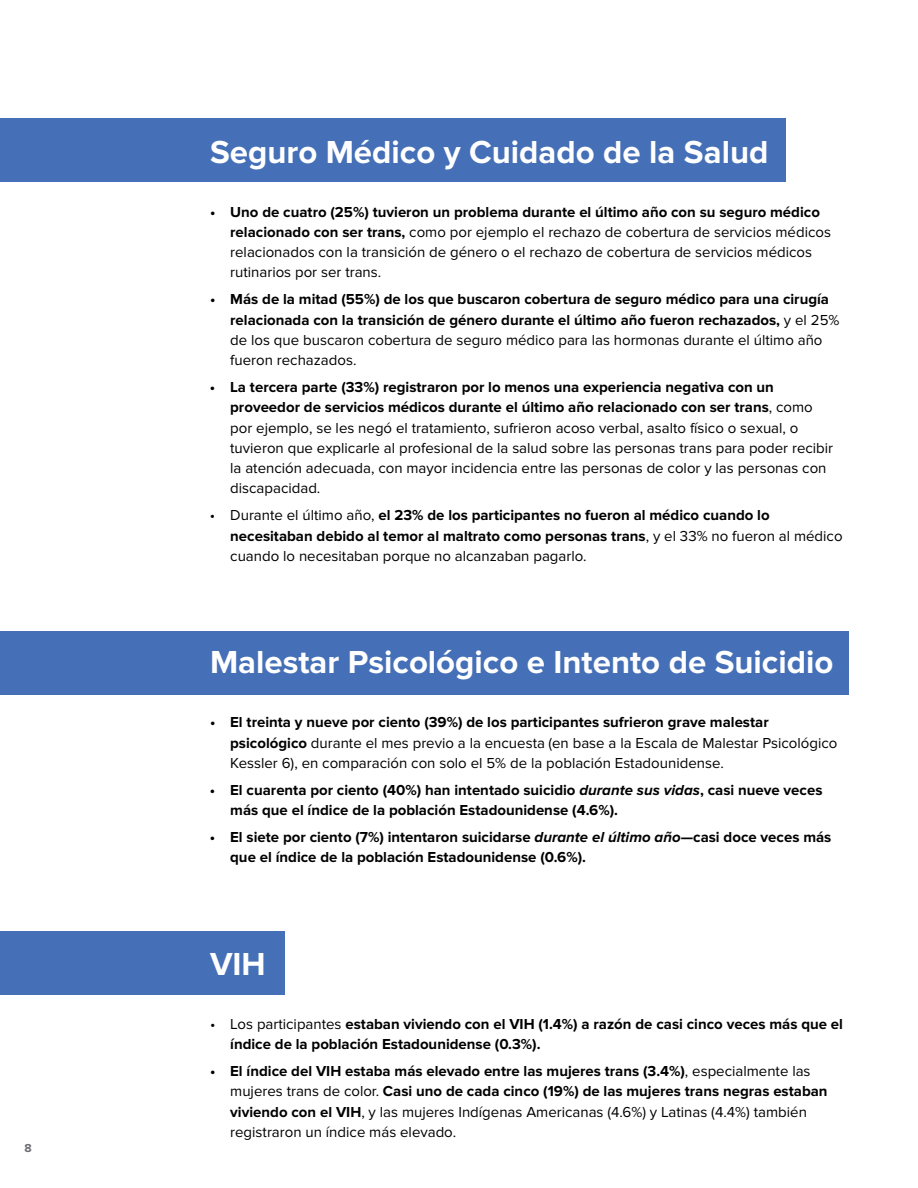
<style>
.page{position:relative;width:918px;height:1188px;background:#fff}
.page>*{position:absolute;margin:0;border:0;box-sizing:border-box;transform-origin:0 0}
.t1{font:700 33px "Proxima Nova";color:#fff}
.t2{font:700 15px/20.2px "Proxima Nova";color:#000}
.t3{font:15px/20.2px "Proxima Nova";color:#000}
.t4{font:700 12px "Proxima Nova";color:#6d6e71}
.s1{font-weight:700}
.s2{font-weight:400}
.s3{font-style:italic}
</style>
<div class="page">
<div style="left:0;top:118px;width:786px;height:64px;background:#4570b7"></div>
<div style="left:0;top:631px;width:849px;height:64px;background:#4570b7"></div>
<div style="left:0;top:932px;width:285px;height:63px;background:#4570b7"></div>
<p class="t4" style="left:25px;top:1141px;width:9px">8</p>
<h1 class="t1" style="left:210px;top:133px;width:560px">Seguro Médico y Cuidado de la Salud</h1>
<p class="t3" style="left:230px;top:202px;width:602px;text-indent:-20px"><span class="s1">• Uno de cuatro (25%) tuvieron un problema durante el último año con su seguro médico relacionado con ser trans,</span> como por ejemplo el rechazo de cobertura de servicios médicos relacionados con la transición de género o el rechazo de cobertura de servicios médicos rutinarios por ser trans.</p>
<p class="t2" style="left:230px;top:290px;width:611px;text-indent:-20px">• Más de la mitad (55%) de los que buscaron cobertura de seguro médico para una cirugía relacionada con la transición de género durante el último año fueron rechazados, <span class="s2">y el 25% de los que buscaron cobertura de seguro médico para las hormonas durante el último año fueron rechazados.</span></p>
<p class="t3" style="left:230px;top:377px;width:605px;text-indent:-20px"><span class="s1">• La tercera parte (33%) registraron por lo menos una experiencia negativa con un proveedor de servicios médicos durante el último año relacionado con ser trans</span>, como por ejemplo, se les negó el tratamiento, sufrieron acoso verbal, asalto físico o sexual, o tuvieron que explicarle al profesional de la salud sobre las personas trans para poder recibir la atención adecuada, con mayor incidencia entre las personas de color y las personas con discapacidad.</p>
<p class="t2" style="left:230px;top:506px;width:614px;text-indent:-20px"><span class="s2">• Durante el último año,</span> el 23% de los participantes no fueron al médico cuando lo necesitaban debido al temor al maltrato como personas trans<span class="s2">, y el 33% no fueron al médico cuando lo necesitaban porque no alcanzaban pagarlo.</span></p>
<h1 class="t1" style="left:210px;top:643px;width:625px">Malestar Psicológico e Intento de Suicidio</h1>
<p class="t3" style="left:230px;top:712px;width:609px;text-indent:-20px"><span class="s1">• El treinta y nueve por ciento (39%) de los participantes sufrieron grave malestar psicológico</span> durante el mes previo a la encuesta (en base a la Escala de Malestar Psicológico<br>Kessler 6), en comparación con solo el 5% de la población Estadounidense.</p>
<p class="t2" style="left:230px;top:780px;width:594px;text-indent:-20px">• El cuarenta por ciento (40%) han intentado suicidio <span class="s3">durante sus vidas</span>, casi nueve veces más que el índice de la población Estadounidense (4.6%).</p>
<p class="t2" style="left:230px;top:827px;width:603px;text-indent:-20px">• El siete por ciento (7%) intentaron suicidarse <span class="s3">durante el último año</span>—casi doce veces más que el índice de la población Estadounidense (0.6%).</p>
<h1 class="t1" style="left:210px;top:945px;width:57px">VIH</h1>
<p class="t2" style="left:230px;top:1014px;width:614px;text-indent:-20px"><span class="s2">• Los participantes</span> estaban viviendo con el VIH (1.4%) a razón de casi cinco veces más que el índice de la población Estadounidense (0.3%).</p>
<p class="t2" style="left:230px;top:1061px;width:599px;text-indent:-20px">• El índice del VIH estaba más elevado entre las mujeres trans (3.4%)<span class="s2">, especialmente las mujeres trans de color.</span> Casi uno de cada cinco (19%) de las mujeres trans negras estaban viviendo con el VIH<span class="s2">, y las mujeres Indígenas Americanas (4.6%) y Latinas (4.4%) también registraron un índice más elevado.</span></p>
</div>
